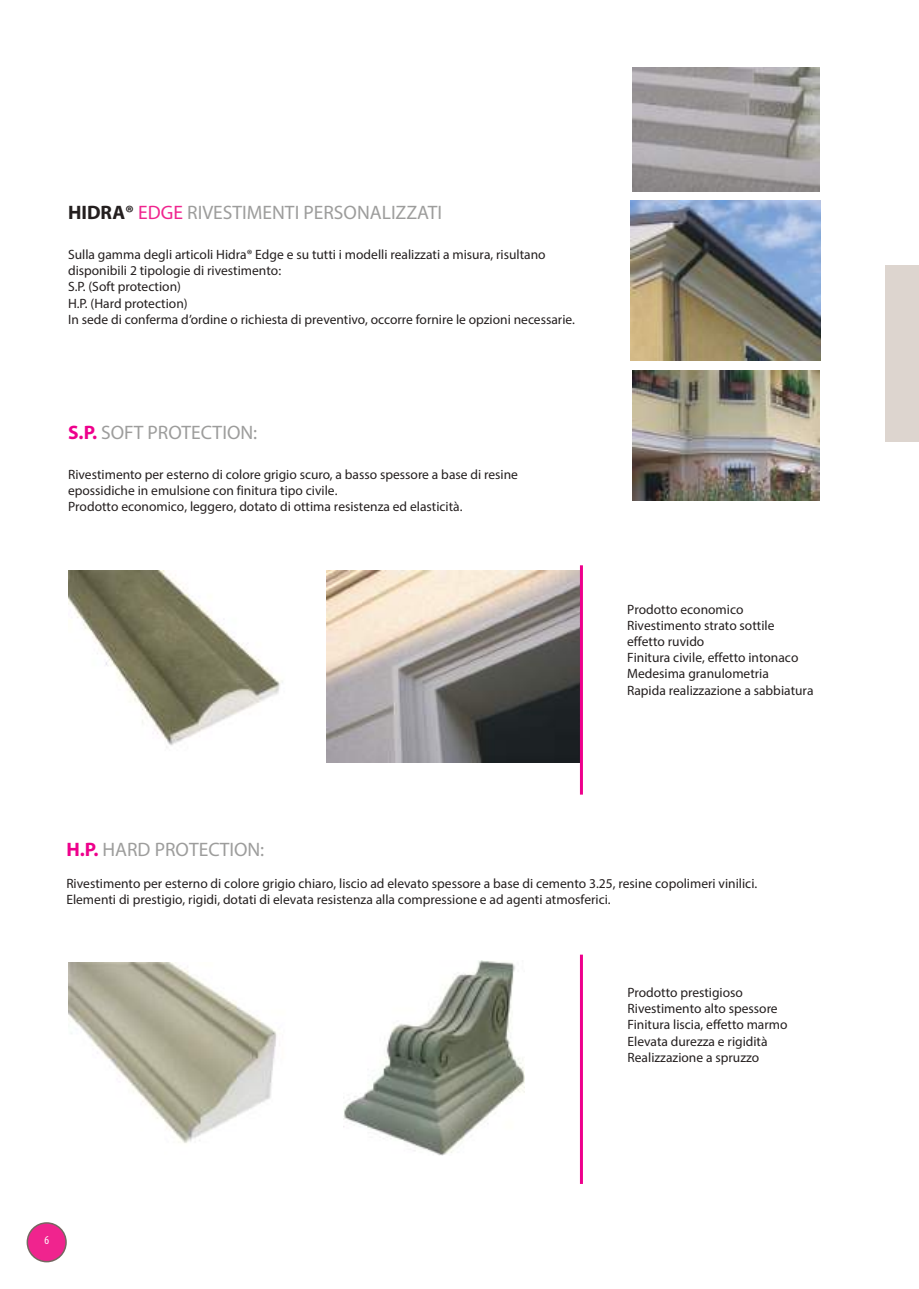
<style>
.page{position:relative;width:919px;height:1289px;background:#fff}
.page>*{position:absolute;margin:0;border:0;box-sizing:border-box;transform-origin:0 0}
.t1{font:19.5px "Myriad Pro";color:#9d9d9c}
.t2{font:13.5px/16.2px "Myriad Pro";color:#241f1f}
.t3{font:condensed 12px "Myriad Pro";color:#fff}
.s1{font-weight:700;color:#241f1f}
.s2{color:#f0248e}
.s3{font-weight:700;color:#ee008c}
</style>
<div class="page">
<div style="left:27px;top:1222px;width:39px;height:39px;background:#f0248e;border-radius:50%"></div>
<div style="left:27px;top:1222px;width:40px;height:40px;border:2px solid #756761;border-radius:50%"></div>
<img style="left:68px;top:571px;width:215px;height:177px">
<img style="left:326px;top:571px;width:254px;height:192px">
<img style="left:68px;top:962px;width:209px;height:181px">
<img style="left:343px;top:960px;width:181px;height:195px">
<img style="left:632px;top:370px;width:187px;height:131px">
<img style="left:630px;top:201px;width:190px;height:159px">
<img style="left:632px;top:68px;width:187px;height:123px">
<hr style="left:580px;top:565px;width:3px;height:229px;background:#ee008c">
<hr style="left:580px;top:954px;width:3px;height:229px;background:#ee008c">
<div style="left:884px;top:265px;width:34px;height:176px;background:#ddd5cf"></div>
<h1 class="t1" style="left:68px;top:201px;width:375px"><span class="s1">HIDRA®</span> <span class="s2">EDGE</span> RIVESTIMENTI PERSONALIZZATI</h1>
<p class="t2" style="left:68px;top:246px;width:508px">Sulla gamma degli articoli Hidra® Edge e su tutti i modelli realizzati a misura, risultano disponibili 2 tipologie di rivestimento:<br>S.P. (Soft protection)<br>H.P. (Hard protection)<br>In sede di conferma d’ordine o richiesta di preventivo, occorre fornire le opzioni necessarie.</p>
<h1 class="t1" style="left:68px;top:420px;width:191px"><span class="s3">S.P.</span> SOFT PROTECTION:</h1>
<p class="t2" style="left:68px;top:466px;width:451px">Rivestimento per esterno di colore grigio scuro, a basso spessore a base di resine epossidiche in emulsione con finitura tipo civile.<br>Prodotto economico, leggero, dotato di ottima resistenza ed elasticità.</p>
<p class="t2" style="left:627px;top:601px;width:188px">Prodotto economico<br>Rivestimento strato sottile effetto ruvido<br>Finitura civile, effetto intonaco<br>Medesima granulometria<br>Rapida realizzazione a sabbiatura</p>
<h1 class="t1" style="left:66px;top:837px;width:199px"><span class="s3">H.P.</span> HARD PROTECTION:</h1>
<p class="t2" style="left:66px;top:875px;width:692px;line-height:15.6px">Rivestimento per esterno di colore grigio chiaro, liscio ad elevato spessore a base di cemento 3.25, resine copolimeri vinilici.<br>Elementi di prestigio, rigidi, dotati di elevata resistenza alla compressione e ad agenti atmosferici.</p>
<p class="t2" style="left:627px;top:984px;width:161px">Prodotto prestigioso<br>Rivestimento alto spessore<br>Finitura liscia, effetto marmo<br>Elevata durezza e rigidità<br>Realizzazione a spruzzo</p>
<p class="t3" style="left:44px;top:1232px;width:6px">6</p>
</div>
